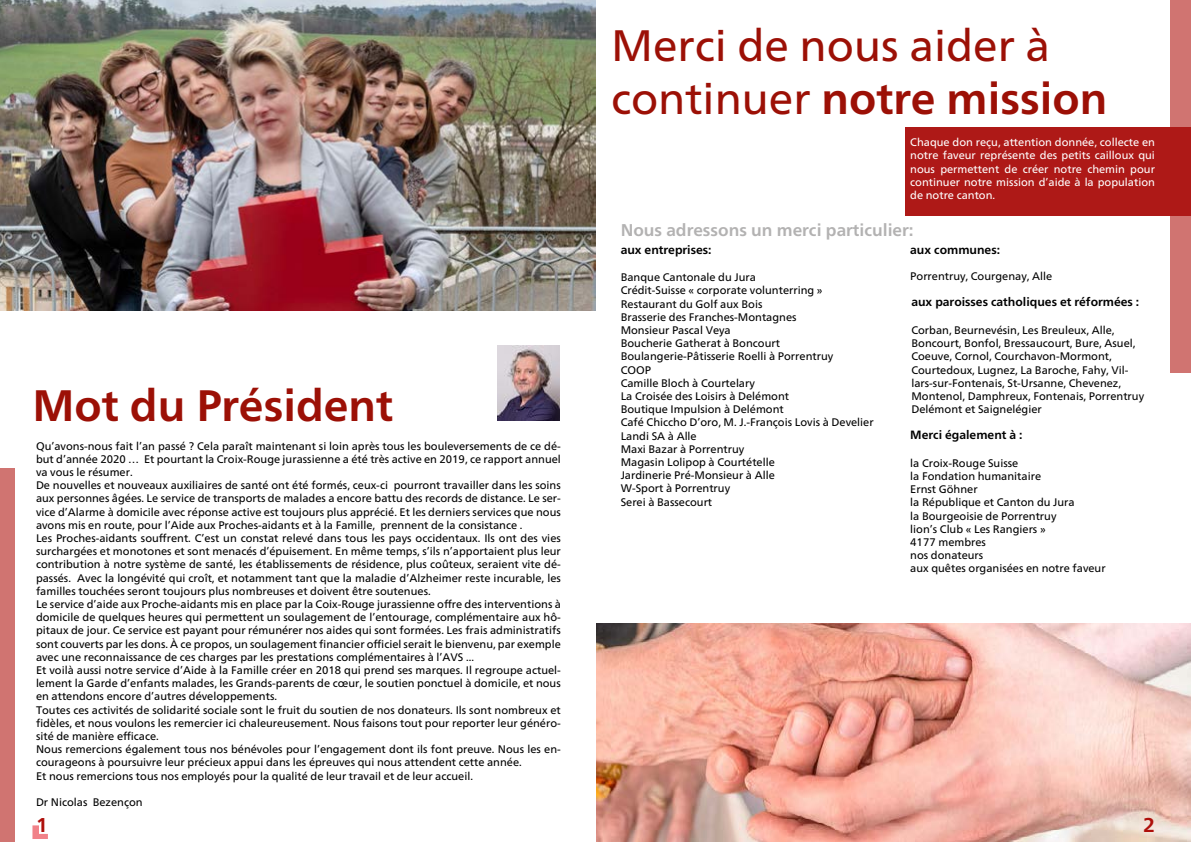
<style>
.page{position:relative;width:1191px;height:842px;background:#fff}
.page>*{position:absolute;margin:0;border:0;box-sizing:border-box;transform-origin:0 0}
.t1{font:44px/52.8px "Frutiger Neue LT";color:#9c1006}
.t2{font:700 44px "Frutiger Neue LT";color:#9c1006}
.t3{font:700 20px "Frutiger Neue LT";color:#ae0f0a}
.t4{font:700 17px "Frutiger Neue LT";color:#b3b2b2}
.t5{font:700 12px "Frutiger Neue LT";color:#000}
.t6{font:11px/13.2px "Frutiger Neue LT";color:#000}
.t7{font:11px/13.2px "Frutiger Neue LT";color:#fff;text-align:justify}
.s1{font-weight:700}
</style>
<div class="page">
<div style="left:0;top:469px;width:15px;height:373px;background:#d07471"></div>
<div style="left:1170px;top:0;width:21px;height:372px;background:#d07471"></div>
<div style="left:905px;top:128px;width:286px;height:88px;background:#ae1917"></div>
<img style="left:596px;top:623px;width:595px;height:219px">
<img style="left:0;top:0;width:595px;height:310px">
<img style="left:497px;top:345px;width:62px;height:75px">
<svg style="left:32px;top:825px;width:16px;height:14px"></svg>
<h1 class="t1" style="left:611px;top:19px;width:498px">Merci de nous aider à continuer <span class="s1">notre mission</span></h1>
<h1 class="t2" style="left:32px;top:380px;width:362px">Mot du Président</h1>
<p class="t6" style="left:36px;top:439px;width:526px">Qu’avons-nous fait l’an passé ? Cela paraît maintenant si loin après tous les bouleversements de ce dé&shy;but d’année 2020 … Et pourtant la Croix-Rouge jurassienne a été très active en 2019, ce rapport annuel va vous le résumer.<br>De nouvelles et nouveaux auxiliaires de santé ont été formés, ceux-ci pourront travailler dans les soins aux personnes âgées. Le service de transports de malades a encore battu des records de distance. Le ser&shy;vice d’Alarme à domicile avec réponse active est toujours plus apprécié. Et les derniers services que nous avons mis en route, pour l’Aide aux Proches-aidants et à la Famille, prennent de la consistance .<br>Les Proches-aidants souffrent. C’est un constat relevé dans tous les pays occidentaux. Ils ont des vies surchargées et monotones et sont menacés d’épuisement. En même temps, s’ils n’apportaient plus leur contribution à notre système de santé, les établissements de résidence, plus coûteux, seraient vite dé&shy;passés. Avec la longévité qui croît, et notamment tant que la maladie d’Alzheimer reste incurable, les familles touchées seront toujours plus nombreuses et doivent être soutenues.<br>Le service d’aide aux Proche-aidants mis en place par la Coix-Rouge jurassienne offre des interventions à domicile de quelques heures qui permettent un soulagement de l’entourage, complémentaire aux hô&shy;pitaux de jour. Ce service est payant pour rémunérer nos aides qui sont formées. Les frais administratifs sont couverts par les dons. À ce propos, un soulagement financier officiel serait le bienvenu, par exemple avec une reconnaissance de ces charges par les prestations complémentaires à l’AVS ...<br>Et voilà aussi notre service d’Aide à la Famille créer en 2018 qui prend ses marques. Il regroupe actuel&shy;lement la Garde d’enfants malades, les Grands-parents de cœur, le soutien ponctuel à domicile, et nous en attendons encore d’autres développements.<br>Toutes ces activités de solidarité sociale sont le fruit du soutien de nos donateurs. Ils sont nombreux et fidèles, et nous voulons les remercier ici chaleureusement. Nous faisons tout pour reporter leur généro&shy;sité de manière efficace.<br>Nous remercions également tous nos bénévoles pour l’engagement dont ils font preuve. Nous les en&shy;courageons à poursuivre leur précieux appui dans les épreuves qui nous attendent cette année.<br>Et nous remercions tous nos employés pour la qualité de leur travail et de leur accueil.</p>
<p class="t6" style="left:36px;top:795px;width:108px">Dr Nicolas Bezençon</p>
<p class="t7" style="left:910px;top:136px;width:246px">Chaque don reçu, attention donnée, collecte en notre faveur représente des petits cailloux qui nous permettent de créer notre chemin pour continuer notre mission d’aide à la population de notre canton.</p>
<h3 class="t4" style="left:620px;top:220px;width:294px">Nous adressons un merci particulier:</h3>
<p class="t5" style="left:620px;top:242px;width:92px">aux entreprises:</p>
<p class="t6" style="left:620px;top:271px;width:254px">Banque Cantonale du Jura<br>Crédit-Suisse « corporate volunterring »<br>Restaurant du Golf aux Bois<br>Brasserie des Franches-Montagnes<br>Monsieur Pascal Veya<br>Boucherie Gatherat à Boncourt<br>Boulangerie-Pâtisserie Roelli à Porrentruy<br>COOP<br>Camille Bloch à Courtelary<br>La Croisée des Loisirs à Delémont<br>Boutique Impulsion à Delémont<br>Café Chiccho D’oro, M. J.-François Lovis à Develier<br>Landi SA à Alle<br>Maxi Bazar à Porrentruy<br>Magasin Lolipop à Courtételle<br>Jardinerie Pré-Monsieur à Alle<br>W-Sport à Porrentruy<br>Serei à Bassecourt</p>
<p class="t5" style="left:910px;top:242px;width:91px">aux communes:</p>
<p class="t6" style="left:910px;top:269px;width:143px">Porrentruy, Courgenay, Alle</p>
<p class="t5" style="left:911px;top:295px;width:229px">aux paroisses catholiques et réformées :</p>
<p class="t6" style="left:911px;top:323px;width:234px">Corban, Beurnevésin, Les Breuleux, Alle, Boncourt, Bonfol, Bressaucourt, Bure, Asuel, Coeuve, Cornol, Courchavon-Mormont, Courtedoux, Lugnez, La Baroche, Fahy, Vil&shy;lars-sur-Fontenais, St-Ursanne, Chevenez, Montenol, Damphreux, Fontenais, Porrentruy Delémont et Saignelégier</p>
<p class="t5" style="left:910px;top:428px;width:114px">Merci également à :</p>
<p class="t6" style="left:910px;top:456px;width:197px">la Croix-Rouge Suisse<br>la Fondation humanitaire<br>Ernst Göhner<br>la République et Canton du Jura<br>la Bourgeoisie de Porrentruy<br>lion’s Club « Les Rangiers »<br>4177 membres<br>nos donateurs<br>aux quêtes organisées en notre faveur</p>
<h2 class="t3" style="left:36px;top:813px;width:13px">1</h2>
<h2 class="t3" style="left:1143px;top:813px;width:13px">2</h2>
</div>
